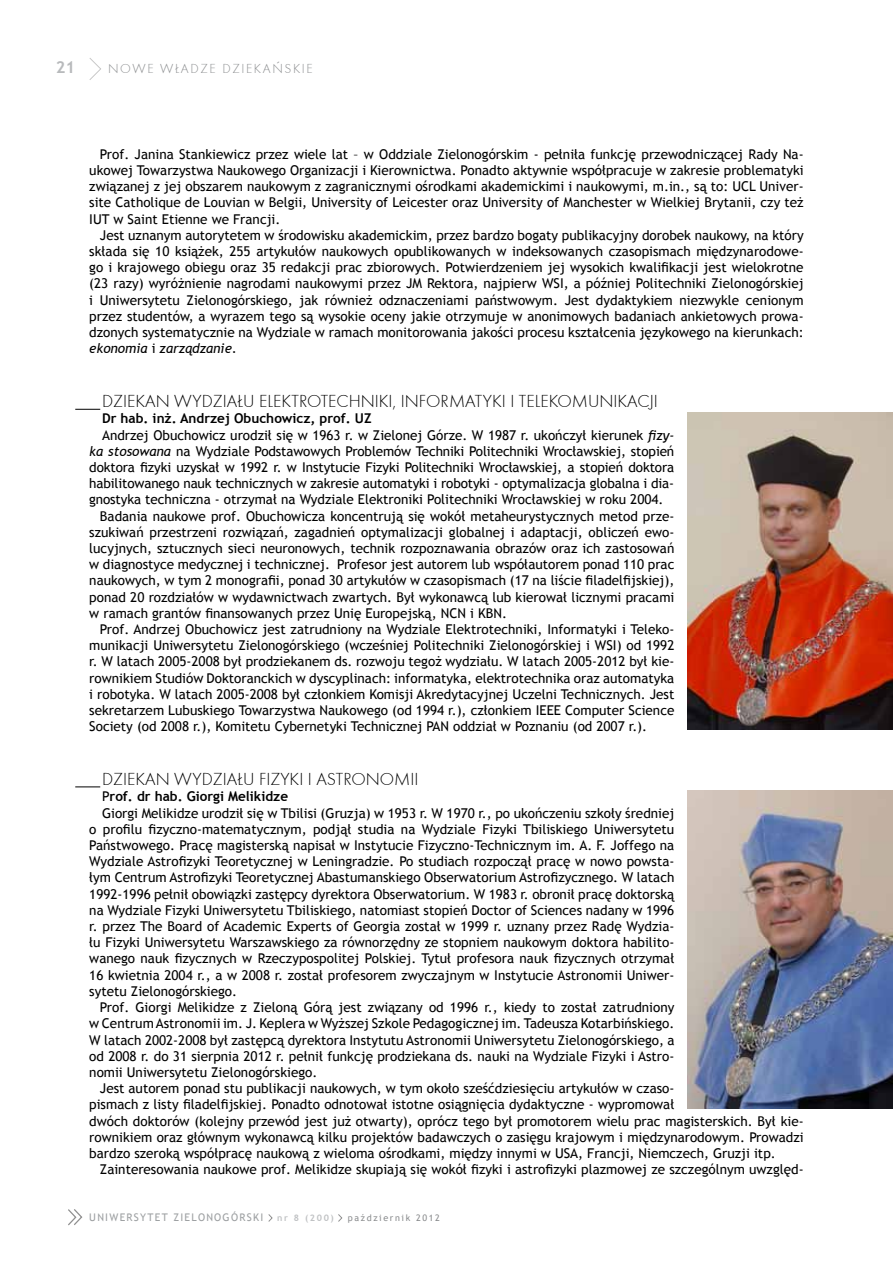
<style>
.page{position:relative;width:893px;height:1263px;background:#fff}
.page>*{position:absolute;margin:0;border:0;box-sizing:border-box;transform-origin:0 0}
.t1{font:18px "Futura TEE Ligh";color:#000}
.t2{font:700 16.5px "Trebuchet MS";color:#b8babc}
.t3{font:13.5px/16.2px "Trebuchet MS";color:#000;text-align:justify}
.t4{font:700 13.5px "Trebuchet MS";color:#000}
.t5{font:13.5px "Futura TEE Ligh";letter-spacing:.12em;color:#8a8c8e}
.t6{font:10.5px "Trebuchet MS";letter-spacing:.12em;color:#9da0a2}
.t7{font:9px "Trebuchet MS";letter-spacing:.18em;color:#8a8c8e}
.t8{font:700 9px "Trebuchet MS";color:#c0c2c4}
.s1{font-style:italic}
.s2{font-weight:400}
</style>
<div class="page">
<svg style="left:89px;top:58px;width:12px;height:22px"></svg>
<svg style="left:268px;top:1214px;width:5px;height:8px"></svg>
<svg style="left:338px;top:1214px;width:4px;height:8px"></svg>
<svg style="left:68px;top:1209px;width:15px;height:17px"></svg>
<img style="left:687px;top:412px;width:206px;height:318px">
<img style="left:687px;top:791px;width:206px;height:318px">
<svg style="left:75px;top:787px;width:25px;height:1px"></svg>
<svg style="left:75px;top:409px;width:25px;height:1px"></svg>
<p class="t2" style="left:56px;top:57px;width:21px">21</p>
<p class="t5" style="left:108px;top:61px;width:206px">NOWE WŁADZE DZIEKAŃSKIE</p>
<p class="t3" style="left:89px;top:146px;width:716px;text-indent:11px">Prof. Janina Stankiewicz przez wiele lat – w Oddziale Zielonogórskim - pełniła funkcję przewodniczącej Rady Na&shy;ukowej Towarzystwa Naukowego Organizacji i Kierownictwa. Ponadto aktywnie współpracuje w zakresie problematyki związanej z jej obszarem naukowym z zagranicznymi ośrodkami akademickimi i naukowymi, m.in., są to: UCL Univer&shy;site Catholique de Louvian w Belgii, University of Leicester oraz University of Manchester w Wielkiej Brytanii, czy też IUT w Saint Etienne we Francji.</p>
<p class="t3" style="left:89px;top:227px;width:716px;text-indent:11px">Jest uznanym autorytetem w środowisku akademickim, przez bardzo bogaty publikacyjny dorobek naukowy, na który składa się 10 książek, 255 artykułów naukowych opublikowanych w indeksowanych czasopismach międzynarodowe&shy;go i krajowego obiegu oraz 35 redakcji prac zbiorowych. Potwierdzeniem jej wysokich kwalifikacji jest wielokrotne (23 razy) wyróżnienie nagrodami naukowymi przez JM Rektora, najpierw WSI, a później Politechniki Zielonogórskiej i Uniwersytetu Zielonogórskiego, jak również odznaczeniami państwowym. Jest dydaktykiem niezwykle cenionym przez studentów, a wyrazem tego są wysokie oceny jakie otrzymuje w anonimowych badaniach ankietowych prowa&shy;dzonych systematycznie na Wydziale w ramach monitorowania jakości procesu kształcenia językowego na kierunkach: <span class="s1">ekonomia</span> i <span class="s1">zarządzanie.</span></p>
<h1 class="t1" style="left:102px;top:391px;width:557px">DZIEKAN WYDZIAŁU ELEKTROTECHNIKI, I NFORMATYKI I TELEKOMUNIKACJI</h1>
<p class="t4" style="left:102px;top:410px;width:271px">Dr hab. inż. Andrzej Obuchowicz, prof. UZ</p>
<p class="t3" style="left:102px;top:427px;width:574px">Andrzej Obuchowicz urodził się w 1963 r. w Zielonej Górze. W 1987 r. ukończył kierunek <span class="s1">fizy-</span></p>
<p class="t3" style="left:89px;top:443px;width:586px"><span class="s1">ka stosowana</span> na Wydziale Podstawowych Problemów Techniki Politechniki Wrocławskiej, stopień</p>
<p class="t3" style="left:89px;top:459px;width:586px">doktora fizyki uzyskał w 1992 r. w Instytucie Fizyki Politechniki Wrocławskiej, a stopień doktora</p>
<p class="t3" style="left:89px;top:475px;width:586px">habilitowanego nauk technicznych w zakresie automatyki i robotyki - optymalizacja globalna i dia-</p>
<p class="t3" style="left:89px;top:492px;width:576px">gnostyka techniczna - otrzymał na Wydziale Elektroniki Politechniki Wrocławskiej w roku 2004.</p>
<p class="t3" style="left:100px;top:508px;width:576px">Badania naukowe prof. Obuchowicza koncentrują się wokół metaheurystycznych metod prze-</p>
<p class="t3" style="left:89px;top:524px;width:587px">szukiwań przestrzeni rozwiązań, zagadnień optymalizacji globalnej i adaptacji, obliczeń ewo-</p>
<p class="t3" style="left:89px;top:540px;width:587px">lucyjnych, sztucznych sieci neuronowych, technik rozpoznawania obrazów oraz ich zastosowań</p>
<p class="t3" style="left:89px;top:556px;width:587px">w diagnostyce medycznej i technicznej. Profesor jest autorem lub współautorem ponad 110 prac</p>
<p class="t3" style="left:89px;top:573px;width:587px">naukowych, w tym 2 monografii, ponad 30 artykułów w czasopismach (17 na liście filadelfijskiej),</p>
<p class="t3" style="left:89px;top:589px;width:587px">ponad 20 rozdziałów w wydawnictwach zwartych. Był wykonawcą lub kierował licznymi pracami</p>
<p class="t3" style="left:89px;top:605px;width:419px">w ramach grantów finansowanych przez Unię Europejską, NCN i KBN.</p>
<p class="t3" style="left:100px;top:621px;width:576px">Prof. Andrzej Obuchowicz jest zatrudniony na Wydziale Elektrotechniki, Informatyki i Teleko-</p>
<p class="t3" style="left:89px;top:637px;width:587px">munikacji Uniwersytetu Zielonogórskiego (wcześniej Politechniki Zielonogórskiej i WSI) od 1992</p>
<p class="t3" style="left:89px;top:654px;width:587px">r. W latach 2005-2008 był prodziekanem ds. rozwoju tegoż wydziału. W latach 2005-2012 był kie-</p>
<p class="t3" style="left:89px;top:670px;width:587px">rownikiem Studiów Doktoranckich w dyscyplinach: informatyka, elektrotechnika oraz automatyka</p>
<p class="t3" style="left:89px;top:686px;width:587px">i robotyka. W latach 2005-2008 był członkiem Komisji Akredytacyjnej Uczelni Technicznych. Jest</p>
<p class="t3" style="left:89px;top:702px;width:587px">sekretarzem Lubuskiego Towarzystwa Naukowego (od 1994 r.), członkiem IEEE Computer Science</p>
<p class="t3" style="left:89px;top:718px;width:559px">Society (od 2008 r.), Komitetu Cybernetyki Technicznej PAN oddział w Poznaniu (od 2007 r.).</p>
<h1 class="t1" style="left:102px;top:769px;width:318px">DZIEKAN WYDZIAŁU FIZYKI I ASTRONOMII</h1>
<p class="t4" style="left:102px;top:788px;width:188px"><span class="s2">P</span>rof. dr hab. Giorgi Melikidze</p>
<p class="t3" style="left:102px;top:805px;width:574px">Giorgi Melikidze urodził się w Tbilisi (Gruzja) w 1953 r. W 1970 r., po ukończeniu szkoły średniej</p>
<p class="t3" style="left:89px;top:821px;width:587px">o profilu fizyczno-matematycznym, podjął studia na Wydziale Fizyki Tbiliskiego Uniwersytetu</p>
<p class="t3" style="left:89px;top:837px;width:587px">Państwowego. Pracę magisterską napisał w Instytucie Fizyczno-Technicznym im. A. F. Joffego na</p>
<p class="t3" style="left:89px;top:853px;width:587px">Wydziale Astrofizyki Teoretycznej w Leningradzie. Po studiach rozpoczął pracę w nowo powsta-</p>
<p class="t3" style="left:89px;top:870px;width:587px">łym Centrum Astrofizyki Teoretycznej Abastumanskiego Obserwatorium Astrofizycznego. W latach</p>
<p class="t3" style="left:89px;top:886px;width:587px">1992-1996 pełnił obowiązki zastępcy dyrektora Obserwatorium. W 1983 r. obronił pracę doktorską</p>
<p class="t3" style="left:89px;top:902px;width:587px">na Wydziale Fizyki Uniwersytetu Tbiliskiego, natomiast stopień Doctor of Sciences nadany w 1996</p>
<p class="t3" style="left:89px;top:918px;width:587px">r. przez The Board of Academic Experts of Georgia został w 1999 r. uznany przez Radę Wydzia-</p>
<p class="t3" style="left:89px;top:934px;width:587px">łu Fizyki Uniwersytetu Warszawskiego za równorzędny ze stopniem naukowym doktora habilito-</p>
<p class="t3" style="left:89px;top:951px;width:587px">wanego nauk fizycznych w Rzeczypospolitej Polskiej. Tytuł profesora nauk fizycznych otrzymał</p>
<p class="t3" style="left:89px;top:967px;width:587px">16 kwietnia 2004 r., a w 2008 r. został profesorem zwyczajnym w Instytucie Astronomii Uniwer-</p>
<p class="t3" style="left:89px;top:983px;width:149px">sytetu Zielonogórskiego.</p>
<p class="t3" style="left:100px;top:999px;width:576px">Prof. Giorgi Melikidze z Zieloną Górą jest związany od 1996 r., kiedy to został zatrudniony</p>
<p class="t3" style="left:89px;top:1015px;width:587px">w Centrum Astronomii im. J. Keplera w Wyższej Szkole Pedagogicznej im. Tadeusza Kotarbińskiego.</p>
<p class="t3" style="left:89px;top:1032px;width:587px">W latach 2002-2008 był zastępcą dyrektora Instytutu Astronomii Uniwersytetu Zielonogórskiego, a</p>
<p class="t3" style="left:89px;top:1048px;width:587px">od 2008 r. do 31 sierpnia 2012 r. pełnił funkcję prodziekana ds. nauki na Wydziale Fizyki i Astro-</p>
<p class="t3" style="left:89px;top:1064px;width:230px">nomii Uniwersytetu Zielonogórskiego.</p>
<p class="t3" style="left:100px;top:1080px;width:576px">Jest autorem ponad stu publikacji naukowych, w tym około sześćdziesięciu artykułów w czaso-</p>
<p class="t3" style="left:89px;top:1096px;width:587px">pismach z listy filadelfijskiej. Ponadto odnotował istotne osiągnięcia dydaktyczne - wypromował</p>
<p class="t3" style="left:89px;top:1113px;width:716px">dwóch doktorów (kolejny przewód jest już otwarty), oprócz tego był promotorem wielu prac magisterskich. Był kie-</p>
<p class="t3" style="left:89px;top:1129px;width:716px">rownikiem oraz głównym wykonawcą kilku projektów badawczych o zasięgu krajowym i międzynarodowym. Prowadzi</p>
<p class="t3" style="left:89px;top:1145px;width:688px">bardzo szeroką współpracę naukową z wieloma ośrodkami, między innymi w USA, Francji, Niemczech, Gruzji itp.</p>
<p class="t3" style="left:100px;top:1161px;width:705px">Zainteresowania naukowe prof. Melikidze skupiają się wokół fizyki i astrofizyki plazmowej ze szczególnym uwzględ-</p>
<p class="t6" style="left:89px;top:1211px;width:175px">UNIWERSYTET ZIELONOGÓRSKI</p>
<p class="t8" style="left:277px;top:1212px;width:58px">nr 8 (200)</p>
<p class="t7" style="left:348px;top:1212px;width:94px">październik 2012</p>
</div>
